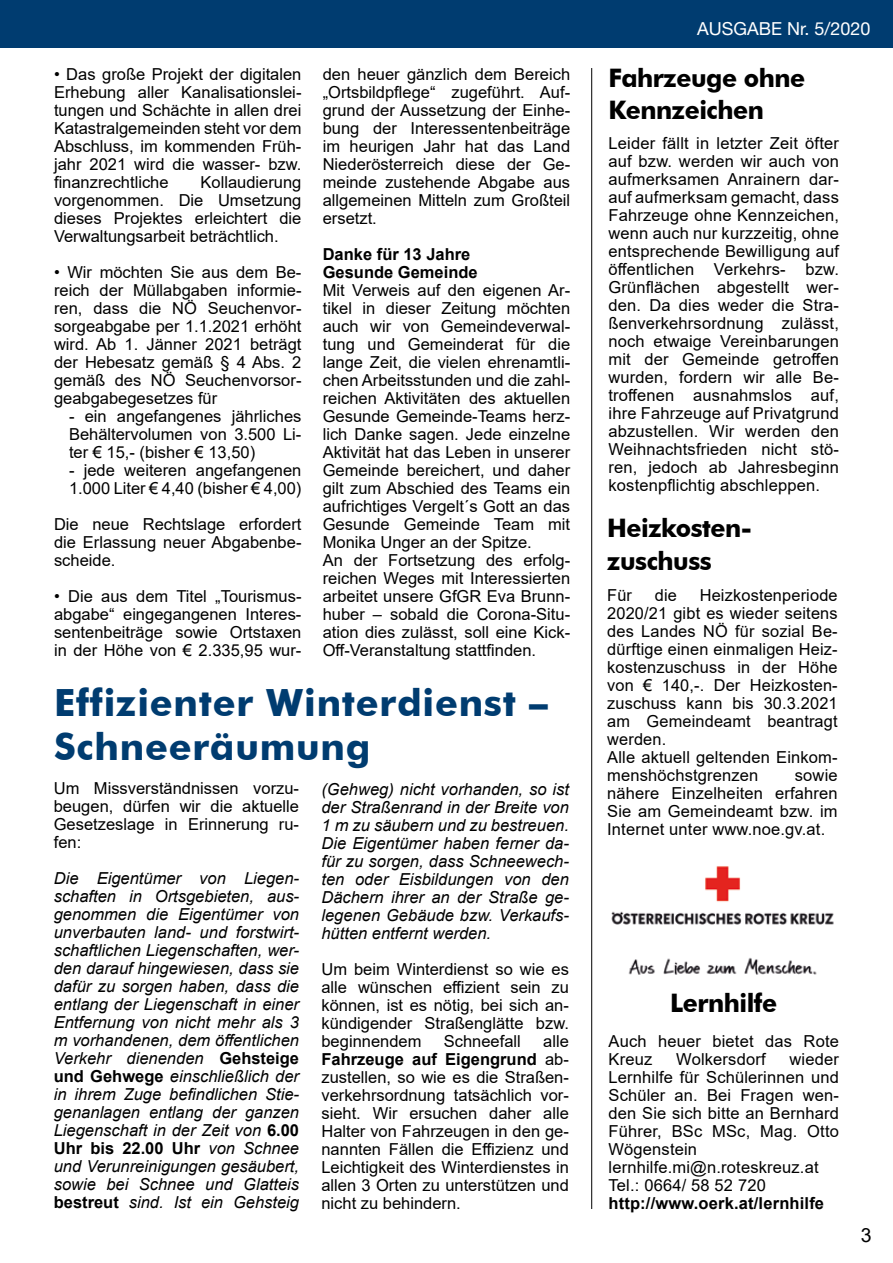
<style>
.page{position:relative;width:893px;height:1263px;background:#fff}
.page>*{position:absolute;margin:0;border:0;box-sizing:border-box;transform-origin:0 0}
.t1{font:700 37.5px/43.5px "Futura BT";letter-spacing:.02em;color:#003c70}
.t2{font:700 25.5px/31.5px "Futura BT";letter-spacing:-.02em;color:#000}
.t3{font:19.5px "Arial";color:#000}
.t4{font:18px "Helvetica Neue LT Std";color:#fff}
.t5{font:16.5px/18px "Arial";color:#000;text-align:justify}
.t6{font:italic 16.5px/18px "Arial";color:#000;text-align:justify}
.t7{font:700 16.5px/18px "Arial";color:#000}
.s1{font-weight:700;font-style:normal}
.s2{font-weight:700}
</style>
<div class="page">
<div style="left:0;top:0;width:893px;height:48px;background:#003c70"></div>
<hr style="left:591px;top:68px;width:1px;height:1141px;background:#000">
<img style="left:611px;top:866px;width:223px;height:109px">
<p class="t5" style="left:54px;top:65px;width:249px">• Das große Projekt der digitalen Erhebung aller Kanalisationslei&shy;tungen und Schächte in allen drei Katastralgemeinden steht vor dem Abschluss, im kommenden Früh&shy;jahr 2021 wird die wasser- bzw. finanzrechtliche</p>
<p class="t5" style="left:323px;top:65px;width:249px">den heuer gänzlich dem Bereich „Ortsbildpflege“ zugeführt. Auf&shy;grund der Aussetzung der Einhe&shy;bung der Interessentenbeiträge im heurigen Jahr hat das Land Niederösterreich diese der Ge&shy;meinde zustehende Abgabe aus allgemeinen Mitteln zum Großteil ersetzt.</p>
<p class="t7" style="left:323px;top:245px;width:156px">Danke für 13 Jahre<br>Gesunde Gemeinde</p>
<p class="t5" style="left:323px;top:281px;width:249px;text-align:left">Mit Verweis auf den eigenen Ar&shy;tikel in dieser Zeitung möchten auch wir von Gemeindeverwal&shy;tung und Gemeinderat für die lange Zeit, die vielen ehrenamtli&shy;chen Arbeitsstunden und die zahl&shy;reichen Aktivitäten des aktuellen<br>Gesunde Gemeinde-Teams herz&shy;lich Danke sagen. Jede einzelne<br>Aktivität hat das Leben in unserer<br>Gemeinde bereichert, und daher gilt zum Abschied des Teams ein aufrichtiges Vergelt´s Gott an das<br>Gesunde Gemeinde Team mit<br>Monika Unger an der Spitze.<br>An der Fortsetzung des erfolg&shy;reichen Weges mit Interessierten arbeitet unsere GfGR Eva Brunn&shy;huber – sobald die Corona-Situ&shy;ation dies zulässt, soll eine Kick-<br>Off-Veranstaltung stattfinden.</p>
<h1 class="t1" style="left:54px;top:681px;width:496px">Effizienter Winterdienst –<br>Schneeräumung</h1>
<p class="t5" style="left:54px;top:779px;width:247px">Um Missverständnissen vorzu&shy;beugen, dürfen wir die aktuelle Gesetzeslage in Erinnerung ru&shy;fen:</p>
<p class="t6" style="left:54px;top:869px;width:247px">Die Eigentümer von Liegen&shy;schaften in Ortsgebieten, aus&shy;genommen die Eigentümer von unverbauten land- und forstwirt&shy;schaftlichen Liegenschaften, wer&shy;den darauf hingewiesen, dass sie dafür zu sorgen haben, dass die entlang der Liegenschaft in einer Entfernung von nicht mehr als 3 m vorhandenen, dem öffentlichen Verkehr dienenden <span class="s1">Gehsteige und Gehwege</span> einschließlich der in ihrem Zuge befindlichen Stie&shy;genanlagen entlang der ganzen Liegenschaft in der Zeit von <span class="s1">6.00<br>Uhr bis 22.00 Uhr</span> von Schnee und Verunreinigungen gesäubert, sowie bei Schnee und Glatteis <span class="s1">bestreut</span> sind. Ist ein Gehsteig</p>
<p class="t5" style="left:54px;top:173px;width:249px;text-indent:147px">Kollaudierung vorgenommen. Die Umsetzung dieses Projektes erleichtert die Verwaltungsarbeit beträchtlich.</p>
<p class="t5" style="left:54px;top:263px;width:249px">• Wir möchten Sie aus dem Be&shy;reich der Müllabgaben informie&shy;ren, dass die NÖ Seuchenvor&shy;sorgeabgabe per 1.1.2021 erhöht wird. Ab 1. Jänner 2021 beträgt der Hebesatz gemäß § 4 Abs. 2 gemäß des NÖ Seuchenvorsor&shy;geabgabegesetzes für</p>
<p class="t5" style="left:69px;top:407px;width:234px">- ein angefangenes jährliches Behältervolumen von 3.500 Li&shy;ter € 15,- (bisher € 13,50)</p>
<p class="t5" style="left:69px;top:461px;width:234px">- jede weiteren angefangenen<br>1.000 Liter € 4,40 (bisher € 4,00)</p>
<p class="t5" style="left:54px;top:515px;width:249px">Die neue Rechtslage erfordert die Erlassung neuer Abgabenbe&shy;scheide.</p>
<p class="t5" style="left:54px;top:587px;width:249px">• Die aus dem Titel „Tourismus&shy;abgabe“ eingegangenen Interes&shy;sentenbeiträge sowie Ortstaxen in der Höhe von € 2.335,95 wur-</p>
<p class="t6" style="left:321px;top:780px;width:249px">(Gehweg) nicht vorhanden, so ist der Straßenrand in der Breite von 1 m zu säubern und zu bestreuen.<br>Die Eigentümer haben ferner da&shy;für zu sorgen, dass Schneewech&shy;ten oder Eisbildungen von den Dächern ihrer an der Straße ge&shy;legenen Gebäude bzw. Verkaufs&shy;hütten entfernt werden.</p>
<p class="t5" style="left:321px;top:960px;width:249px">Um beim Winterdienst so wie es alle wünschen effizient sein zu können, ist es nötig, bei sich an&shy;kündigender Straßenglätte bzw. beginnendem</p>
<p class="t5" style="left:444px;top:1032px;width:79px">Schneefall</p>
<p class="t5" style="left:321px;top:1032px;width:249px;text-indent:222px">alle <span class="s2">Fahrzeuge auf Eigengrund</span> ab&shy;zustellen, so wie es die Straßen&shy;verkehrsordnung tatsächlich vor&shy;sieht. Wir ersuchen daher alle Halter von Fahrzeugen in den ge&shy;nannten Fällen die Effizienz und Leichtigkeit des Winterdienstes in allen 3 Orten zu unterstützen und nicht zu behindern.</p>
<p class="t4" style="left:697px;top:18px;width:175px">AUSGABE Nr. 5/2020</p>
<h2 class="t2" style="left:608px;top:62px;width:198px">Fahrzeuge ohne<br>Kennzeichen</h2>
<p class="t5" style="left:608px;top:134px;width:232px">Leider fällt in letzter Zeit öfter auf bzw. werden wir auch von aufmerksamen Anrainern dar&shy;auf aufmerksam gemacht, dass Fahrzeuge ohne Kennzeichen, wenn auch nur kurzzeitig, ohne entsprechende Bewilligung auf öffentlichen Verkehrs- bzw.<br>Grünflächen abgestellt wer&shy;den. Da dies weder die Stra&shy;ßenverkehrsordnung zulässt, noch etwaige Vereinbarungen mit der Gemeinde getroffen wurden, fordern wir alle Be&shy;troffenen ausnahmslos auf, ihre Fahrzeuge auf Privatgrund abzustellen. Wir werden den Weihnachtsfrieden nicht stö&shy;ren, jedoch ab Jahresbeginn kostenpflichtig abschleppen.</p>
<h2 class="t2" style="left:607px;top:512px;width:146px;line-height:32.4px">Heizkosten&shy;zuschuss</h2>
<p class="t5" style="left:607px;top:586px;width:26px">Für</p>
<p class="t5" style="left:655px;top:586px;width:24px">die</p>
<p class="t5" style="left:607px;top:586px;width:232px;text-align:left;text-indent:93px">Heizkostenperiode<br>2020/21 gibt es wieder seitens des Landes NÖ für sozial Be&shy;dürftige einen einmaligen Heiz&shy;kostenzuschuss in der Höhe von € 140,-. Der Heizkosten&shy;zuschuss kann bis 30.3.2021 am Gemeindeamt beantragt werden.<br>Alle aktuell geltenden Einkom&shy;menshöchstgrenzen</p>
<p class="t5" style="left:607px;top:766px;width:232px;text-indent:188px">sowie nähere Einzelheiten erfahren Sie am Gemeindeamt bzw. im Internet unter www.noe.gv.at.</p>
<h2 class="t2" style="left:670px;top:987px;width:108px">Lernhilfe</h2>
<p class="t5" style="left:608px;top:1031px;width:232px">Auch heuer bietet das Rote<br>Kreuz</p>
<p class="t5" style="left:676px;top:1049px;width:91px">Wolkersdorf</p>
<p class="t5" style="left:608px;top:1049px;width:232px;text-align:left;text-indent:181px">wieder<br>Lernhilfe für Schülerinnen und<br>Schüler an. Bei Fragen wen&shy;den Sie sich bitte an Bernhard<br>Führer, BSc MSc, Mag. Otto<br>Wögenstein lernhilfe.mi@n.roteskreuz.at<br>Tel.: 0664/ 58 52 720</p>
<p class="t7" style="left:608px;top:1194px;width:217px">http://www.oerk.at/lernhilfe</p>
<p class="t3" style="left:861px;top:1222px;width:12px">3</p>
</div>
